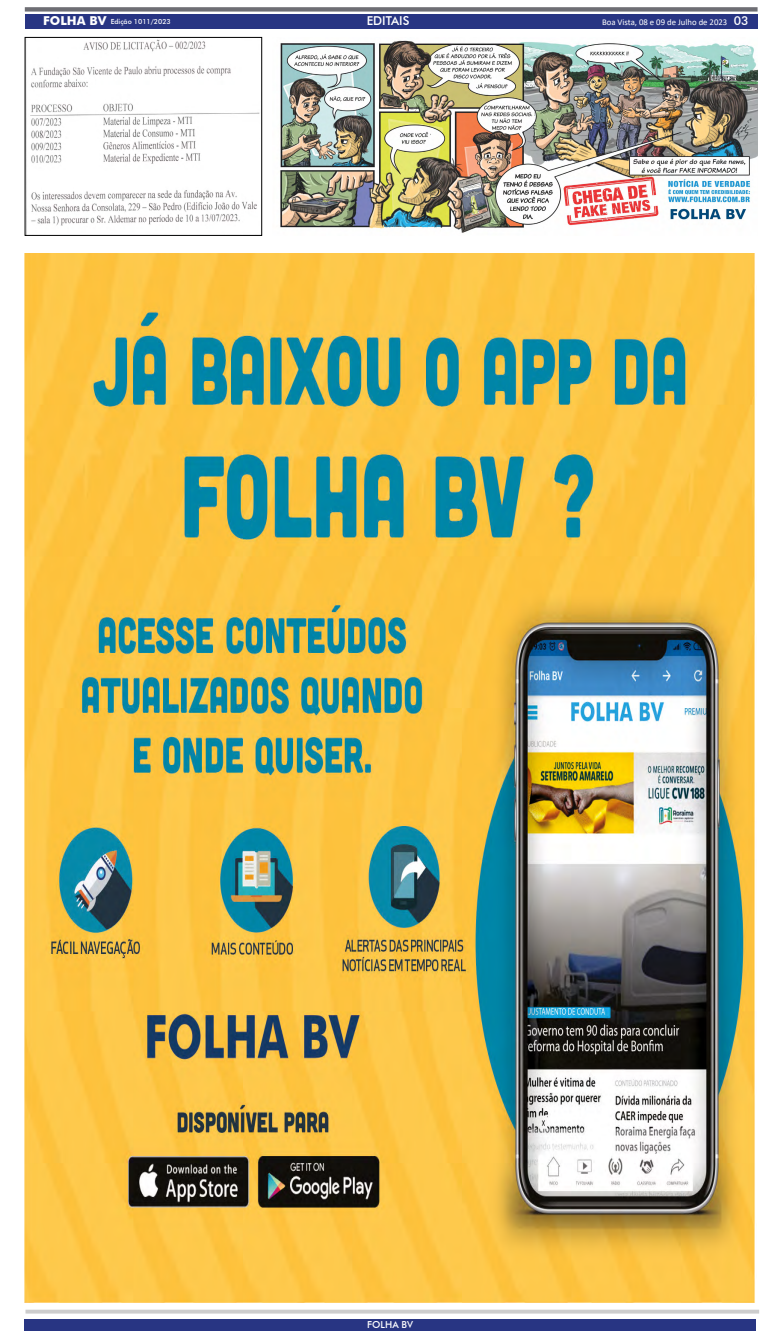
<style>
.page{position:relative;width:782px;height:1332px;background:#fff}
.page>*{position:absolute;margin:0;border:0;box-sizing:border-box;transform-origin:0 0}
.t1{font:500 12.25px "Futura BT";color:#fff}
.t2{font:500 9.62px "Futura BT";color:#fff}
.t3{font:8.75px "Calibri";color:#fff}
.t4{font:500 7px "Futura BT";color:#fff}
.s1{font-weight:700;font-size:12.25px}
.s2{font-family:"Futura BT";font-weight:500;font-size:12.25px}
</style>
<div class="page">
<div style="left:25px;top:14px;width:732px;height:15px;background:#283583"></div>
<div style="left:25px;top:7px;width:732px;height:5px;background:#6e6e74"></div>
<div style="left:24px;top:1319px;width:732px;height:12px;background:#283583"></div>
<img style="left:30px;top:39px;width:230px;height:187px">
<div style="left:25px;top:37px;width:237px;height:199px;border:1px solid #000"></div>
<img style="left:25px;top:253px;width:730px;height:1049px">
<img style="left:280px;top:40px;width:476px;height:193px">
<p class="t4" style="left:43px;top:18px;width:129px"><span class="s1">FOLHA BV</span> Edição 1011/2023</p>
<h1 class="t1" style="left:366px;top:13px;width:44px">EDITAIS</h1>
<p class="t3" style="left:602px;top:16px;width:148px">Boa Vista, 08 e 09 de Julho de 2023 <span class="s2">03</span></p>
<p class="t2" style="left:367px;top:1319px;width:47px">FOLHA BV</p>
</div>
